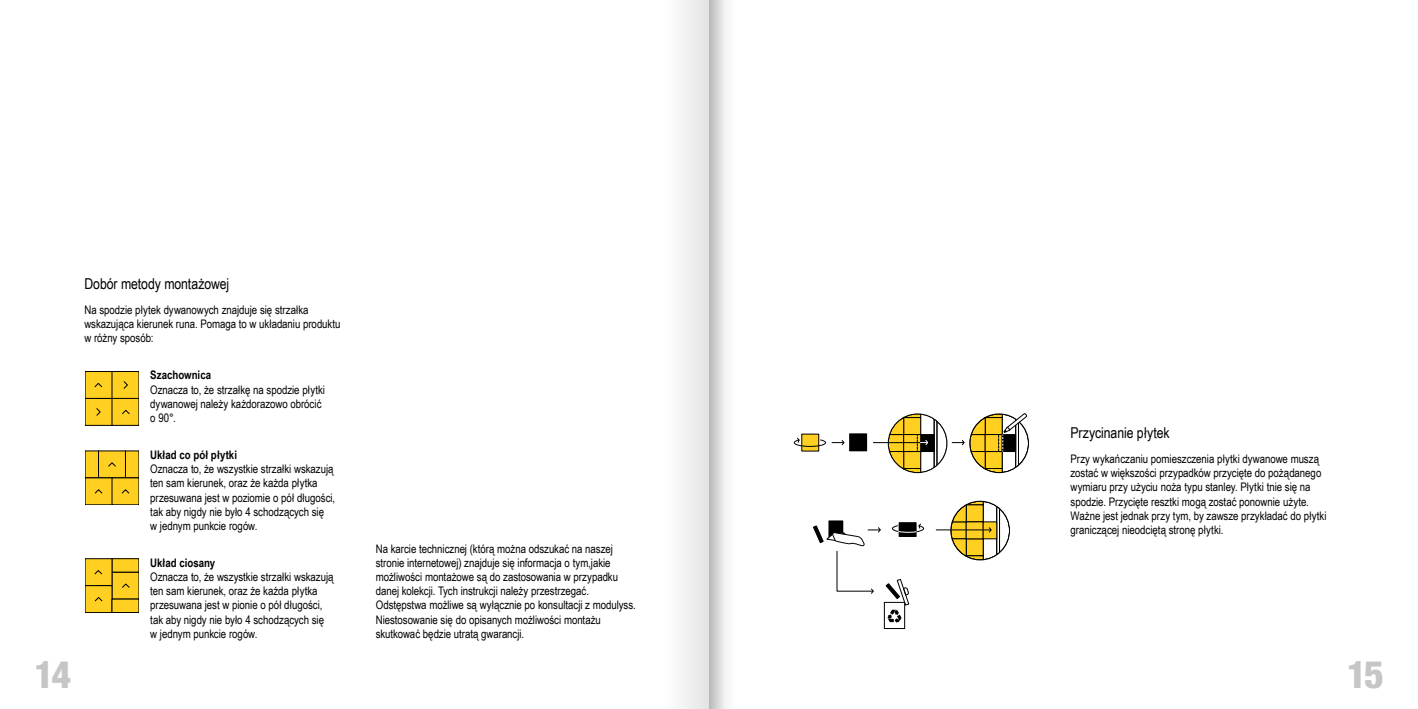
<style>
.page{position:relative;width:1418px;height:709px;background:#fff}
.page>*{position:absolute;margin:0;border:0;box-sizing:border-box;transform-origin:0 0}
.t1{font:800 condensed 38px "Helvetica Neue LT Std";color:#c6c6c6}
.t2{font:15px "Arial Narrow";letter-spacing:-.005em;color:#000}
.t3{font:11.8px/14.2px "Arial Narrow";letter-spacing:-.005em;color:#000}
.t4{font:700 11.8px "Arial Narrow";color:#000}
</style>
<div class="page">
<div style="left:125px;top:451px;width:14px;height:27px;background:#ffcf21"></div>
<div style="left:85px;top:451px;width:14px;height:27px;background:#ffcf21"></div>
<div style="left:98px;top:451px;width:27px;height:27px;background:#ffcf21"></div>
<div style="left:98px;top:451px;width:28px;height:27px;border:1px solid #000"></div>
<div style="left:85px;top:478px;width:27px;height:27px;background:#ffcf21"></div>
<svg style="left:94px;top:489px;width:9px;height:5px"></svg>
<svg style="left:108px;top:462px;width:8px;height:5px"></svg>
<div style="left:112px;top:478px;width:27px;height:27px;background:#ffcf21"></div>
<div style="left:112px;top:477px;width:27px;height:28px;border:1px solid #000"></div>
<svg style="left:121px;top:489px;width:9px;height:5px"></svg>
<div style="left:85px;top:371px;width:27px;height:27px;background:#ffcf21"></div>
<div style="left:85px;top:371px;width:27px;height:28px;border:1px solid #000"></div>
<div style="left:85px;top:398px;width:27px;height:27px;background:#ffcf21"></div>
<svg style="left:96px;top:408px;width:5px;height:8px"></svg>
<svg style="left:94px;top:383px;width:8px;height:4px"></svg>
<div style="left:112px;top:398px;width:27px;height:27px;background:#ffcf21"></div>
<svg style="left:122px;top:410px;width:8px;height:4px"></svg>
<div style="left:112px;top:371px;width:27px;height:27px;background:#ffcf21"></div>
<div style="left:112px;top:371px;width:27px;height:28px;border:1px solid #000"></div>
<svg style="left:123px;top:381px;width:5px;height:8px"></svg>
<div style="left:112px;top:572px;width:27px;height:27px;background:#ffcf21"></div>
<div style="left:112px;top:558px;width:27px;height:14px;background:#ffcf21"></div>
<div style="left:112px;top:558px;width:27px;height:14px;border:1px solid #000"></div>
<div style="left:85px;top:558px;width:27px;height:27px;background:#ffcf21"></div>
<div style="left:85px;top:558px;width:27px;height:28px;border:1px solid #000"></div>
<div style="left:85px;top:585px;width:27px;height:27px;background:#ffcf21"></div>
<svg style="left:94px;top:597px;width:9px;height:4px"></svg>
<svg style="left:94px;top:570px;width:8px;height:4px"></svg>
<svg style="left:122px;top:583px;width:8px;height:5px"></svg>
<div style="left:112px;top:599px;width:27px;height:13px;background:#ffcf21"></div>
<div style="left:917px;top:434px;width:17px;height:17px;background:#000"></div>
<div style="left:917px;top:434px;width:17px;height:18px;border:1px solid #000"></div>
<div style="left:849px;top:434px;width:17px;height:17px;background:#000"></div>
<div style="left:849px;top:433px;width:17px;height:18px;border:1px solid #000"></div>
<div style="left:829px;top:521px;width:13px;height:17px;background:#000"></div>
<div style="left:828px;top:520px;width:15px;height:18px;border:1px solid #000"></div>
<div style="left:898px;top:522px;width:18px;height:15px;border:1px solid #000"></div>
<hr style="left:933px;top:414px;width:1px;height:58px;background:#000">
<hr style="left:936px;top:414px;width:1px;height:58px;background:#000">
<div style="left:801px;top:434px;width:17px;height:17px;background:#ffcf21"></div>
<svg style="left:793px;top:437px;width:51px;height:10px"></svg>
<div style="left:884px;top:602px;width:21px;height:27px;border:1px solid #000"></div>
<hr style="left:873px;top:442px;width:47px;height:1px;background:#000">
<hr style="left:996px;top:501px;width:1px;height:59px;background:#000">
<hr style="left:999px;top:501px;width:1px;height:59px;background:#000">
<div style="left:983px;top:522px;width:13px;height:17px;background:#ffcf21"></div>
<div style="left:982px;top:521px;width:15px;height:18px;border:1px solid #000"></div>
<hr style="left:935px;top:529px;width:55px;height:1px;background:#000">
<svg style="left:950px;top:501px;width:41px;height:59px"></svg>
<svg style="left:888px;top:414px;width:40px;height:58px"></svg>
<svg style="left:813px;top:523px;width:111px;height:100px"></svg>
<svg style="left:951px;top:413px;width:77px;height:59px"></svg>
<div style="left:709px;top:0;width:25px;height:709px;background:#f6f6f6"></div>
<svg style="left:709px;top:0;width:14px;height:709px;background:#cfcfcf"></svg>
<div style="left:666px;top:0;width:43px;height:709px;background:linear-gradient(to right,#fff,#e3e3e3)"></div>
<p class="t2" style="left:84px;top:272px;width:146px">Dobór metody montażowej</p>
<p class="t3" style="left:84px;top:302px;width:258px">Na spodzie płytek dywanowych znajduje się strzałka wskazująca kierunek runa. Pomaga to w układaniu produktu w różny sposób:</p>
<p class="t4" style="left:150px;top:366px;width:62px">Szachownica</p>
<p class="t3" style="left:150px;top:382px;width:176px">Oznacza to, że strzałkę na spodzie płytki dywanowej należy każdorazowo obrócić o 90°.</p>
<p class="t4" style="left:150px;top:446px;width:88px">Układ co pół płytki</p>
<p class="t3" style="left:150px;top:461px;width:186px">Oznacza to, że wszystkie strzałki wskazują ten sam kierunek, oraz że każda płytka przesuwana jest w poziomie o pół długości, tak aby nigdy nie było 4 schodzących się<br>w jednym punkcie rogów.</p>
<p class="t4" style="left:150px;top:553px;width:66px">Układ ciosany</p>
<p class="t3" style="left:150px;top:569px;width:185px">Oznacza to, że wszystkie strzałki wskazują ten sam kierunek, oraz że każda płytka przesuwana jest w pionie o pół długości, tak aby nigdy nie było 4 schodzących się w jednym punkcie rogów.</p>
<p class="t3" style="left:376px;top:541px;width:262px">Na karcie technicznej (którą można odszukać na naszej stronie internetowej) znajduje się informacja o tym,jakie możliwości montażowe są do zastosowania w przypadku danej kolekcji. Tych instrukcji należy przestrzegać.<br>Odstępstwa możliwe są wyłącznie po konsultacji z modulyss.<br>Niestosowanie się do opisanych możliwości montażu skutkować będzie utratą gwarancji.</p>
<p class="t2" style="left:1070px;top:421px;width:101px">Przycinanie płytek</p>
<p class="t3" style="left:1070px;top:451px;width:257px">Przy wykańczaniu pomieszczenia płytki dywanowe muszą zostać w większości przypadków przycięte do pożądanego wymiaru przy użyciu noża typu stanley. Płytki tnie się na spodzie. Przycięte resztki mogą zostać ponownie użyte.<br>Ważne jest jednak przy tym, by zawsze przykładać do płytki graniczącej nieodciętą stronę płytki.</p>
<h1 class="t1" style="left:34px;top:651px;width:39px">14</h1>
<h1 class="t1" style="left:1346px;top:651px;width:39px">15</h1>
</div>
